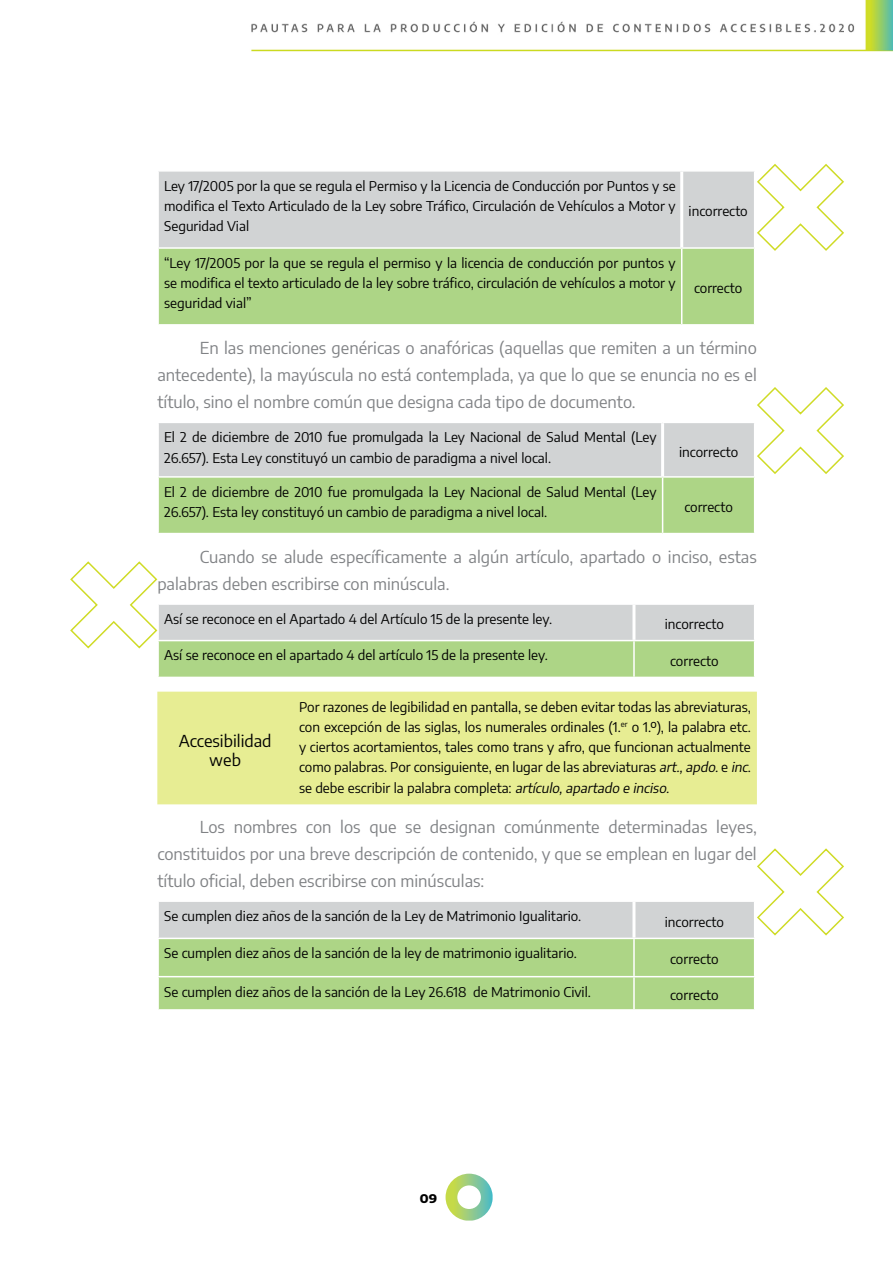
<style>
.page{position:relative;width:893px;height:1263px;background:#fff}
.page>*{position:absolute;margin:0;border:0;box-sizing:border-box;transform-origin:0 0}
.t1{font:16.5px/27px "Encode Sans";color:#808285;text-align:justify}
.t2{font:16.5px/19.8px "Encode Sans";color:#000;text-align:center}
.t3{font:13.5px/20.2px "Encode Sans";color:#000;text-align:justify}
.t4{font:800 12px "Encode Sans";color:#000}
.s1{font-style:italic}
</style>
<div class="page">
<img style="left:157px;top:0;width:735px;height:1221px">
<div style="left:338px;top:1153px;width:69px;height:63px;background:#fff"></div>
<svg style="left:446px;top:1174px;width:47px;height:46px"></svg>
<div style="left:159px;top:172px;width:595px;height:75px;background:#d1d3d4"></div>
<div style="left:159px;top:249px;width:595px;height:75px;background:#add586"></div>
<hr style="left:680px;top:172px;width:3px;height:75px;background:#fff">
<hr style="left:157px;top:249px;width:2px;height:75px;background:#fff">
<hr style="left:681px;top:249px;width:1px;height:75px;background:#fff">
<hr style="left:754px;top:249px;width:1px;height:75px;background:#fff">
<hr style="left:157px;top:324px;width:525px;height:2px;background:#fff">
<hr style="left:682px;top:324px;width:73px;height:2px;background:#fff">
<hr style="left:157px;top:170px;width:525px;height:2px;background:#fff">
<hr style="left:157px;top:172px;width:2px;height:75px;background:#fff">
<hr style="left:682px;top:170px;width:73px;height:2px;background:#fff">
<hr style="left:754px;top:172px;width:1px;height:75px;background:#fff">
<hr style="left:157px;top:247px;width:525px;height:2px;background:#fff">
<hr style="left:682px;top:247px;width:73px;height:2px;background:#fff">
<hr style="left:663px;top:533px;width:92px;height:1px;background:#fff">
<hr style="left:157px;top:478px;width:2px;height:55px;background:#fff">
<hr style="left:157px;top:533px;width:506px;height:1px;background:#fff">
<hr style="left:157px;top:422px;width:506px;height:1px;background:#fff">
<hr style="left:157px;top:423px;width:2px;height:53px;background:#fff">
<hr style="left:157px;top:476px;width:506px;height:2px;background:#fff">
<hr style="left:634px;top:677px;width:121px;height:1px;background:#fff">
<hr style="left:157px;top:677px;width:477px;height:1px;background:#fff">
<div style="left:157px;top:692px;width:600px;height:112px;background:#e7ed93"></div>
<hr style="left:634px;top:1009px;width:121px;height:2px;background:#fff">
<hr style="left:157px;top:939px;width:2px;height:37px;background:#fff">
<hr style="left:157px;top:976px;width:477px;height:1px;background:#fff">
<hr style="left:157px;top:977px;width:2px;height:32px;background:#fff">
<hr style="left:157px;top:1009px;width:477px;height:2px;background:#fff">
<hr style="left:157px;top:900px;width:477px;height:2px;background:#fff">
<hr style="left:157px;top:902px;width:2px;height:36px;background:#fff">
<hr style="left:157px;top:938px;width:477px;height:1px;background:#fff">
<svg style="left:756px;top:163px;width:89px;height:89px"></svg>
<svg style="left:158px;top:386px;width:687px;height:147px"></svg>
<svg style="left:158px;top:847px;width:687px;height:163px"></svg>
<svg style="left:70px;top:560px;width:685px;height:117px"></svg>
<p class="t3" style="left:164px;top:175px;width:513px">Ley 17/2005 por la que se regula el Permiso y la Licencia de Conducción por Puntos y se modifica el Texto Articulado de la Ley sobre Tráfico, Circulación de Vehículos a Motor y Seguridad Vial</p>
<p class="t3" style="left:164px;top:252px;width:513px">“Ley 17/2005 por la que se regula el permiso y la licencia de conducción por puntos y se modifica el texto articulado de la ley sobre tráfico, circulación de vehículos a motor y seguridad vial”</p>
<p class="t3" style="left:689px;top:201px;width:61px">incorrecto</p>
<p class="t3" style="left:694px;top:278px;width:50px">correcto</p>
<p class="t1" style="left:157px;top:334px;width:601px;text-indent:43px">En las menciones genéricas o anafóricas (aquellas que remiten a un término antecedente), la mayúscula no está contemplada, ya que lo que se enuncia no es el título, sino el nombre común que designa cada tipo de documento.</p>
<p class="t3" style="left:164px;top:426px;width:494px">El 2 de diciembre de 2010 fue promulgada la Ley Nacional de Salud Mental (Ley<br>26.657). Esta Ley constituyó un cambio de paradigma a nivel local.</p>
<p class="t3" style="left:679px;top:441px;width:61px">incorrecto</p>
<p class="t3" style="left:164px;top:481px;width:494px">El 2 de diciembre de 2010 fue promulgada la Ley Nacional de Salud Mental (Ley<br>26.657). Esta ley constituyó un cambio de paradigma a nivel local.</p>
<p class="t3" style="left:684px;top:496px;width:50px">correcto</p>
<p class="t1" style="left:157px;top:542px;width:601px;text-indent:43px">Cuando se alude específicamente a algún artículo, apartado o inciso, estas palabras deben escribirse con minúscula.</p>
<p class="t3" style="left:164px;top:608px;width:390px">Así se reconoce en el Apartado 4 del Artículo 15 de la presente ley.</p>
<p class="t3" style="left:665px;top:613px;width:61px">incorrecto</p>
<p class="t3" style="left:164px;top:645px;width:385px">Así se reconoce en el apartado 4 del artículo 15 de la presente ley.</p>
<p class="t3" style="left:670px;top:650px;width:50px">correcto</p>
<p class="t3" style="left:299px;top:696px;width:453px">Por razones de legibilidad en pantalla, se deben evitar todas las abreviaturas, con excepción de las siglas, los numerales ordinales (1.<sup>er</sup> o 1.º), la palabra etc. y ciertos acortamientos, tales como trans y afro, que funcionan actualmente como palabras. Por consiguiente, en lugar de las abreviaturas <span class="s1">art.,apdo.</span>e <span class="s1">inc</span>. se debe escribir la palabra completa: <span class="s1">artículo,apartado e inciso.</span></p>
<p class="t1" style="left:157px;top:812px;width:601px;text-indent:43px">Los nombres con los que se designan comúnmente determinadas leyes, constituidos por una breve descripción de contenido, y que se emplean en lugar del título oficial, deben escribirse con minúsculas:</p>
<p class="t3" style="left:164px;top:905px;width:419px">Se cumplen diez años de la sanción de la Ley de Matrimonio Igualitario.</p>
<p class="t3" style="left:665px;top:911px;width:61px">incorrecto</p>
<p class="t3" style="left:164px;top:942px;width:414px">Se cumplen diez años de la sanción de la ley de matrimonio igualitario.</p>
<p class="t3" style="left:670px;top:949px;width:50px">correcto</p>
<p class="t3" style="left:164px;top:981px;width:428px">Se cumplen diez años de la sanción de la Ley 26.618 de Matrimonio Civil.</p>
<p class="t3" style="left:670px;top:984px;width:50px">correcto</p>
<p class="t2" style="left:179px;top:730px;width:94px">Accesibilidad web</p>
<p class="t4" style="left:420px;top:1191px;width:19px">09</p>
</div>
